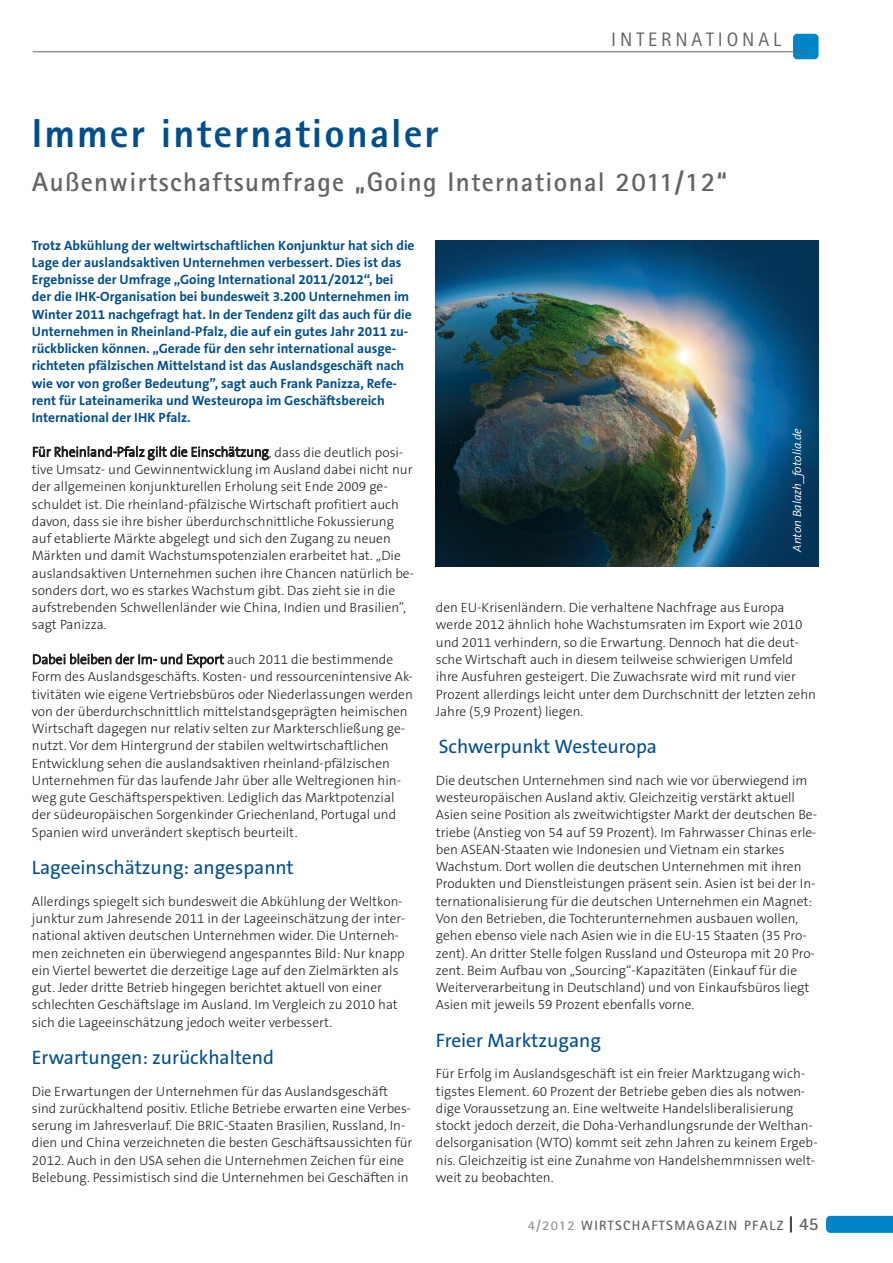
<style>
.page{position:relative;width:893px;height:1263px;background:#fff}
.page>*{position:absolute;margin:0;border:0;box-sizing:border-box;transform-origin:0 0}
.t1{font:800 40.5px "Rotis Sans Serif";letter-spacing:.05em;color:#004f8c}
.t2{font:700 27px "Rotis Sans Serif";letter-spacing:.05em;color:#636366}
.t3{font:19.5px "The Sans B5 Plain";color:#004f8c}
.t4{font:19.5px "Rotis Sans Serif";letter-spacing:.2em;color:#636366}
.t5{font:300 13.5px/17.2px "The Sans B3";color:#231f20}
.t6{font:700 13.5px/17.2px "The Sans B7";color:#004f8c}
.t7{font:700 13.5px "Rotis Sans Serif";letter-spacing:.1em;color:#636366}
.t8{font:italic 300 12px "The Sans B4";letter-spacing:-.005em;color:#fff}
.s1{color:#939598}
.s2{font-size:18px;color:#231f20}
.s3{font-size:18px}
</style>
<div class="page">
<svg style="left:826px;top:1216px;width:67px;height:17px"></svg>
<div style="left:793px;top:34px;width:26px;height:25px;background:#0084ca;border-radius:4px"></div>
<hr style="left:33px;top:51px;width:774px;height:1px;background:#636366">
<img style="left:436px;top:240px;width:382px;height:326px">
<p class="t4" style="left:611px;top:32px;width:171px">INTERNATIONAL</p>
<p class="t1" style="left:32px;top:119px;width:408px">Immer internationaler</p>
<p class="t2" style="left:32px;top:173px;width:697px">Außenwirtschaftsumfrage „Going International 2011/12“</p>
<p class="t6" style="left:32px;top:237px;width:384px">Trotz Abkühlung der weltwirtschaftlichen Konjunktur hat sich die Lage der auslandsaktiven Unternehmen verbessert. Dies ist das Ergebnisse der Umfrage „Going International 2011/2012“, bei der die IHK-Organisation bei bundesweit 3.200 Unternehmen im Winter 2011 nachgefragt hat. In der Tendenz gilt das auch für die Unternehmen in Rheinland-Pfalz, die auf ein gutes Jahr 2011 zu&shy;rückblicken können. „Gerade für den sehr international ausge&shy;richteten pfälzischen Mittelstand ist das Auslandsgeschäft nach wie vor von großer Bedeutung”, sagt auch Frank Panizza, Refe&shy;rent für Lateinamerika und Westeuropa im Geschäftsbereich International der IHK Pfalz.</p>
<p class="t5" style="left:32px;top:444px;width:384px">Für Rheinland-Pfalz gilt die Einschätzung, dass die deutlich posi&shy;tive Umsatz- und Gewinnentwicklung im Ausland dabei nicht nur der allgemeinen konjunkturellen Erholung seit Ende 2009 ge&shy;schuldet ist. Die rheinland-pfälzische Wirtschaft profitiert auch davon, dass sie ihre bisher überdurchschnittliche Fokussierung auf etablierte Märkte abgelegt und sich den Zugang zu neuen Märkten und damit Wachstumspotenzialen erarbeitet hat. „Die auslandsaktiven Unternehmen suchen ihre Chancen natürlich be&shy;sonders dort, wo es starkes Wachstum gibt. Das zieht sie in die aufstrebenden Schwellenländer wie China, Indien und Brasilien”, sagt Panizza.</p>
<p class="t5" style="left:32px;top:651px;width:383px">Dabei bleiben der Im- und Export auch 2011 die bestimmende Form des Auslandsgeschäfts. Kosten- und ressourcenintensive Ak&shy;tivitäten wie eigene Vertriebsbüros oder Niederlassungen werden von der überdurchschnittlich mittelstandsgeprägten heimischen Wirtschaft dagegen nur relativ selten zur Markterschließung ge&shy;nutzt. Vor dem Hintergrund der stabilen weltwirtschaftlichen Entwicklung sehen die auslandsaktiven rheinland-pfälzischen Unternehmen für das laufende Jahr über alle Weltregionen hin&shy;weg gute Geschäftsperspektiven. Lediglich das Marktpotenzial der südeuropäischen Sorgenkinder Griechenland, Portugal und Spanien wird unverändert skeptisch beurteilt.</p>
<p class="t3" style="left:32px;top:857px;width:263px">Lageeinschätzung: angespannt</p>
<p class="t5" style="left:32px;top:893px;width:375px">Allerdings spiegelt sich bundesweit die Abkühlung der Weltkon&shy;junktur zum Jahresende 2011 in der Lageeinschätzung der inter&shy;national aktiven deutschen Unternehmen wider. Die Unterneh&shy;men zeichneten ein überwiegend angespanntes Bild: Nur knapp ein Viertel bewertet die derzeitige Lage auf den Zielmärkten als gut. Jeder dritte Betrieb hingegen berichtet aktuell von einer schlechten Geschäftslage im Ausland. Im Vergleich zu 2010 hat sich die Lageeinschätzung jedoch weiter verbessert.</p>
<p class="t3" style="left:32px;top:1047px;width:243px">Erwartungen: zurückhaltend</p>
<p class="t5" style="left:32px;top:1083px;width:382px">Die Erwartungen der Unternehmen für das Auslandsgeschäft sind zurückhaltend positiv. Etliche Betriebe erwarten eine Verbes&shy;serung im Jahresverlauf. Die BRIC-Staaten Brasilien, Russland, In&shy;dien und China verzeichneten die besten Geschäftsaussichten für 2012. Auch in den USA sehen die Unternehmen Zeichen für eine Belebung. Pessimistisch sind die Unternehmen bei Geschäften in</p>
<p class="t8" style="left:791px;top:551px;width:125px;rotate:-90deg">Anton Balazh_fotolia.de</p>
<p class="t5" style="left:436px;top:599px;width:382px">den EU-Krisenländern. Die verhaltene Nachfrage aus Europa werde 2012 ähnlich hohe Wachstumsraten im Export wie 2010 und 2011 verhindern, so die Erwartung. Dennoch hat die deut&shy;sche Wirtschaft auch in diesem teilweise schwierigen Umfeld ihre Ausfuhren gesteigert. Die Zuwachsrate wird mit rund vier Prozent allerdings leicht unter dem Durchschnitt der letzten zehn Jahre (5,9 Prozent) liegen.</p>
<p class="t3" style="left:439px;top:736px;width:220px">Schwerpunkt Westeuropa</p>
<p class="t5" style="left:436px;top:772px;width:383px">Die deutschen Unternehmen sind nach wie vor überwiegend im westeuropäischen Ausland aktiv. Gleichzeitig verstärkt aktuell Asien seine Position als zweitwichtigster Markt der deutschen Be&shy;triebe (Anstieg von 54 auf 59 Prozent). Im Fahrwasser Chinas erle&shy;ben ASEAN-Staaten wie Indonesien und Vietnam ein starkes Wachstum. Dort wollen die deutschen Unternehmen mit ihren Produkten und Dienstleistungen präsent sein. Asien ist bei der In&shy;ternationalisierung für die deutschen Unternehmen ein Magnet:<br>Von den Betrieben, die Tochterunternehmen ausbauen wollen, gehen ebenso viele nach Asien wie in die EU-15 Staaten (35 Pro&shy;zent). An dritter Stelle folgen Russland und Osteuropa mit 20 Pro&shy;zent. Beim Aufbau von „Sourcing“-Kapazitäten (Einkauf für die Weiterverarbeitung in Deutschland) und von Einkaufsbüros liegt Asien mit jeweils 59 Prozent ebenfalls vorne.</p>
<p class="t3" style="left:436px;top:1030px;width:167px">Freier Marktzugang</p>
<p class="t5" style="left:436px;top:1066px;width:383px">Für Erfolg im Auslandsgeschäft ist ein freier Marktzugang wich&shy;tigstes Element. 60 Prozent der Betriebe geben dies als notwen&shy;dige Voraussetzung an. Eine weltweite Handelsliberalisierung stockt jedoch derzeit, die Doha-Verhandlungsrunde der Welthan&shy;delsorganisation (WTO) kommt seit zehn Jahren zu keinem Ergeb&shy;nis. Gleichzeitig ist eine Zunahme von Handelshemmnissen welt&shy;weit zu beobachten.</p>
<p class="t7" style="left:528px;top:1221px;width:292px"><span class="s1">4/2012</span> WIRTSCHAFTSMAGAZIN PFALZ <span class="s2">|</span> <span class="s3">45</span></p>
</div>
